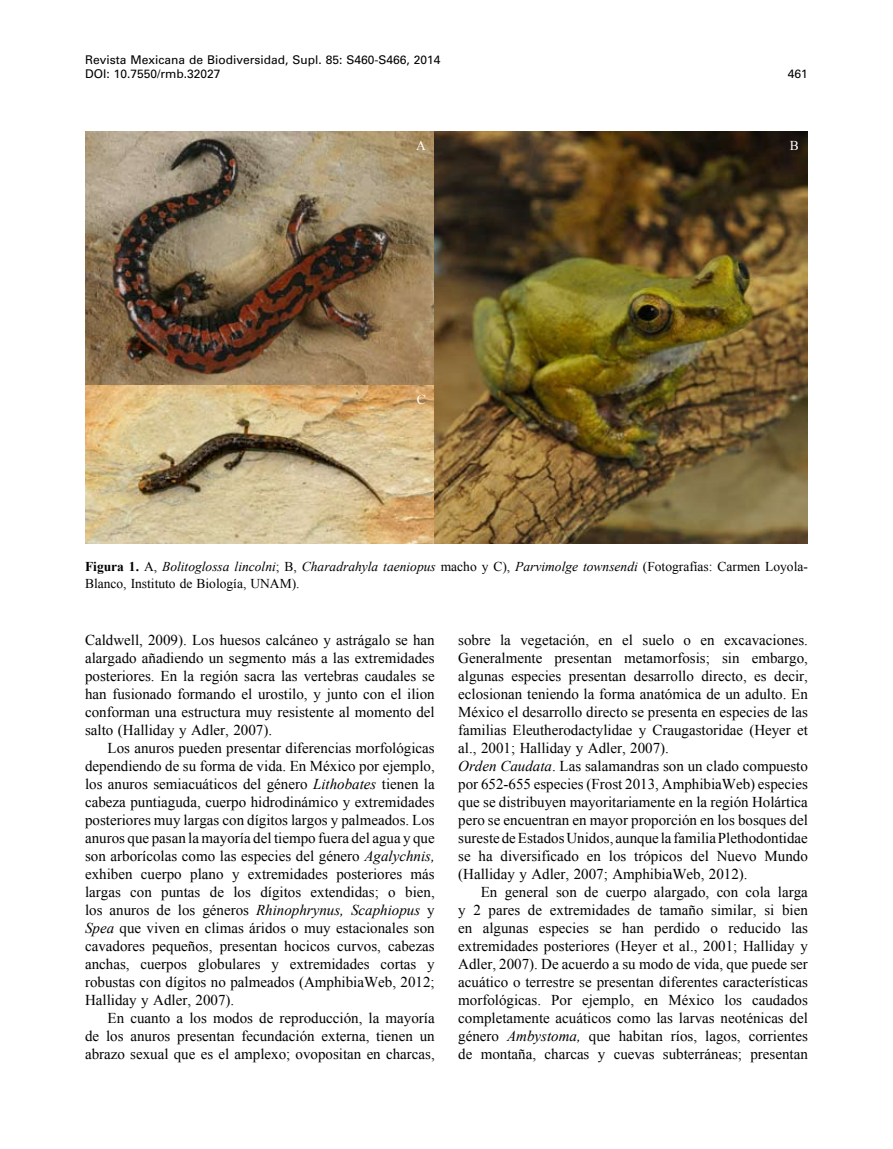
<style>
.page{position:relative;width:893px;height:1149px;background:#fff}
.page>*{position:absolute;margin:0;border:0;box-sizing:border-box;transform-origin:0 0}
.t1{font:15px/18px "Times New Roman";color:#000;text-align:justify}
.t2{font:13.5px/16.5px "Times New Roman";color:#000}
.t3{font:13.5px "Times New Roman";color:#fff}
.t4{font:12px/13.5px "Univers";color:#000}
.s1{font-weight:700}
.s2{font-style:italic}
</style>
<div class="page">
<img style="left:85px;top:131px;width:723px;height:413px">
<p class="t4" style="left:85px;top:53px;width:357px">Revista Mexicana de Biodiversidad, Supl. 85: S460-S466, 2014<br>DOI: 10.7550/rmb.32027</p>
<p class="t3" style="left:416px;top:136px;width:11px">A</p>
<p class="t3" style="left:417px;top:390px;width:11px">C</p>
<p class="t4" style="left:788px;top:67px;width:22px">461</p>
<p class="t3" style="left:790px;top:136px;width:11px">B</p>
<p class="t2" style="left:85px;top:558px;width:724px"><span class="s1">Figura 1.</span> A, <span class="s2">Bolitoglossa lincolni</span>; B, <span class="s2">Charadrahyla taeniopus</span> macho y C), <span class="s2">Parvimolge townsendi</span> (Fotografías: Carmen Loyola-<br>Blanco, Instituto de Biología, UNAM).</p>
<p class="t1" style="left:85px;top:630px;width:351px">Caldwell, 2009). Los huesos calcáneo y astrágalo se han alargado añadiendo un segmento más a las extremidades posteriores. En la región sacra las vertebras caudales se han fusionado formando el urostilo, y junto con el ilion conforman una estructura muy resistente al momento del salto (Halliday y Adler, 2007).</p>
<p class="t1" style="left:85px;top:738px;width:351px;text-indent:23px">Los anuros pueden presentar diferencias morfológicas dependiendo de su forma de vida. En México por ejemplo, los anuros semiacuáticos del género <span class="s2">Lithobates</span> tienen la cabeza puntiaguda, cuerpo hidrodinámico y extremidades posteriores muy largas con dígitos largos y palmeados. Los anuros que pasan la mayoría del tiempo fuera del agua y que son arborícolas como las especies del género <span class="s2">Agalychnis, </span>exhiben cuerpo plano y extremidades posteriores más largas con puntas de los dígitos extendidas; o bien, los anuros de los géneros <span class="s2">Rhinophrynus, Scaphiopus</span> y <span class="s2">Spea</span> que viven en climas áridos o muy estacionales son cavadores pequeños, presentan hocicos curvos, cabezas anchas, cuerpos globulares y extremidades cortas y robustas con dígitos no palmeados (AmphibiaWeb, 2012; Halliday y Adler, 2007).</p>
<p class="t1" style="left:85px;top:1008px;width:351px;text-indent:23px">En cuanto a los modos de reproducción, la mayoría de los anuros presentan fecundación externa, tienen un abrazo sexual que es el amplexo; ovopositan en charcas,</p>
<p class="t1" style="left:458px;top:630px;width:351px;text-align:left">sobre la vegetación, en el suelo o en excavaciones.<br>Generalmente presentan metamorfosis; sin embargo, algunas especies presentan desarrollo directo, es decir, eclosionan teniendo la forma anatómica de un adulto. En México el desarrollo directo se presenta en especies de las familias Eleutherodactylidae y Craugastoridae (Heyer et al., 2001; Halliday y Adler, 2007).<br><span class="s2">Orden Caudata</span>. Las salamandras son un clado compuesto por 652-655 especies (Frost 2013, AmphibiaWeb) especies que se distribuyen mayoritariamente en la región Holártica pero se encuentran en mayor proporción en los bosques del sureste de Estados Unidos, aunque la familia Plethodontidae se ha diversificado en los trópicos del Nuevo Mundo (Halliday y Adler, 2007; AmphibiaWeb, 2012).</p>
<p class="t1" style="left:458px;top:882px;width:351px;text-indent:23px">En general son de cuerpo alargado, con cola larga y 2 pares de extremidades de tamaño similar, si bien en algunas especies se han perdido o reducido las extremidades posteriores (Heyer et al., 2001; Halliday y Adler, 2007). De acuerdo a su modo de vida, que puede ser acuático o terrestre se presentan diferentes características morfológicas. Por ejemplo, en México los caudados completamente acuáticos como las larvas neoténicas del género <span class="s2">Ambystoma,</span> que habitan ríos, lagos, corrientes de montaña, charcas y cuevas subterráneas; presentan</p>
</div>
